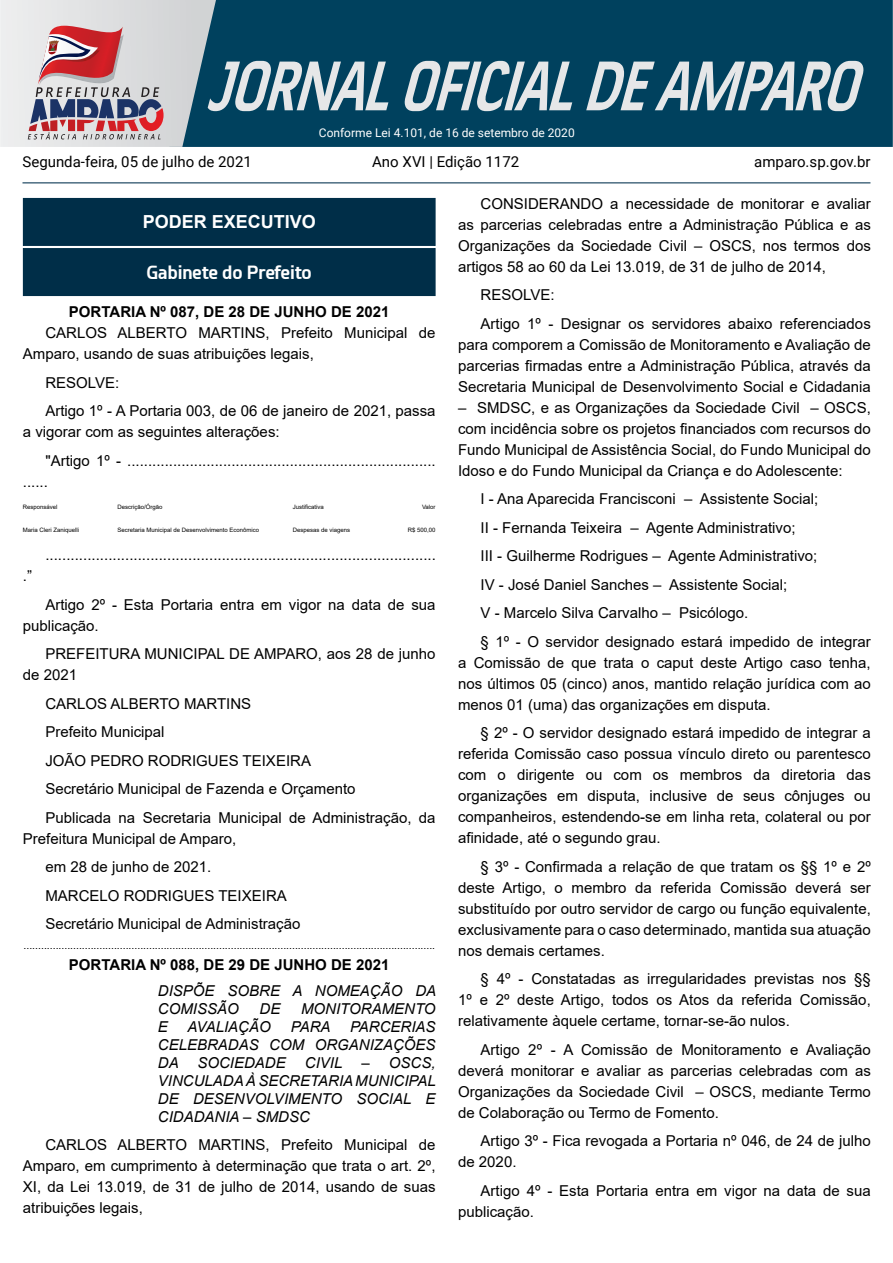
<style>
.page{position:relative;width:893px;height:1263px;background:#fff}
.page>*{position:absolute;margin:0;border:0;box-sizing:border-box;transform-origin:0 0}
.t1{font:700 18px "Esphimere";color:#fff}
.t2{font:700 18px "Arial";color:#fff}
._2_-_Corpo{font:15px/21px "Arial";color:#000;text-align:justify}
._3_-_Ementa{font:italic 15px/18px "Arial";color:#000;text-align:justify}
.t3{font:15px "Roboto";color:#000}
._1_-_Cabeçalho{font:700 15px "Arial";color:#000}
.t4{font:12px "Roboto";color:#fff}
._4_-_Fim{font:10.5px "Arial";color:#000}
._8_-_Orçamento{font:6px "Arial";color:#000}
</style>
<div class="page">
<div style="left:388px;top:0;width:505px;height:147px;background:#00415e"></div>
<svg style="left:0;top:0;width:388px;height:147px;background:#7a8c9b"></svg>
<svg style="left:405px;top:61px;width:167px;height:50px;background:#6e90a0"></svg>
<svg style="left:586px;top:61px;width:277px;height:50px;background:#6f91a0"></svg>
<hr style="left:22px;top:182px;width:848px;height:1px;background:#03324f">
<div style="left:23px;top:198px;width:412px;height:47px;background:#002e48"></div>
<div style="left:23px;top:198px;width:413px;height:48px;border:1px solid #002e48"></div>
<div style="left:23px;top:249px;width:412px;height:46px;background:#002e48"></div>
<div style="left:23px;top:248px;width:413px;height:48px;border:1px solid #002e48"></div>
<p class="t4" style="left:319px;top:124px;width:257px">Conforme Lei 4.101, de 16 de setembro de 2020</p>
<p class="t3" style="left:22px;top:151px;width:231px">Segunda-feira, 05 de julho de 2021</p>
<p class="t3" style="left:372px;top:151px;width:149px">Ano XVI | Edição 1172</p>
<p class="t3" style="left:754px;top:151px;width:118px">amparo.sp.gov.br</p>
<p class="t2" style="left:143px;top:209px;width:175px">PODER EXECUTIVO</p>
<p class="t1" style="left:147px;top:261px;width:167px">Gabinete do Prefeito</p>
<p class="_1_-_Cabeçalho" style="left:69px;top:301px;width:322px">PORTARIA Nº 087, DE 28 DE JUNHO DE 2021</p>
<p class="_2_-_Corpo" style="left:23px;top:322px;width:414px;text-indent:22px">CARLOS ALBERTO MARTINS, Prefeito Municipal de<br>Amparo, usando de suas atribuições legais,</p>
<p class="_2_-_Corpo" style="left:45px;top:372px;width:75px">RESOLVE:</p>
<p class="_2_-_Corpo" style="left:23px;top:400px;width:414px;text-indent:22px">Artigo 1º - A Portaria 003, de 06 de janeiro de 2021, passa a vigorar com as seguintes alterações:</p>
<p class="_2_-_Corpo" style="left:23px;top:450px;width:414px;text-indent:22px">"Artigo 1º - .......................................................................... ......</p>
<p class="_8_-_Orçamento" style="left:23px;top:503px;width:36px">Responsável</p>
<p class="_8_-_Orçamento" style="left:117px;top:503px;width:47px">Descrição/Órgão</p>
<p class="_8_-_Orçamento" style="left:293px;top:503px;width:33px">Justificativa</p>
<p class="_8_-_Orçamento" style="left:422px;top:503px;width:15px">Valor</p>
<p class="_8_-_Orçamento" style="left:23px;top:525px;width:58px">Maria Cleri Zaniquelli</p>
<p class="_8_-_Orçamento" style="left:117px;top:525px;width:143px">Secretaria Municipal de Desenvolvimento Econômico</p>
<p class="_8_-_Orçamento" style="left:293px;top:525px;width:59px">Despesas de viagens</p>
<p class="_8_-_Orçamento" style="left:408px;top:525px;width:29px">R$ 500,00</p>
<p class="_2_-_Corpo" style="left:45px;top:544px;width:392px">.............................................................................................</p>
<p class="_2_-_Corpo" style="left:23px;top:565px;width:11px">.”</p>
<p class="_2_-_Corpo" style="left:23px;top:594px;width:414px;text-indent:22px">Artigo 2º - Esta Portaria entra em vigor na data de sua publicação.</p>
<p class="_2_-_Corpo" style="left:23px;top:643px;width:414px;text-indent:22px">PREFEITURA MUNICIPAL DE AMPARO, aos 28 de junho de 2021</p>
<p class="_2_-_Corpo" style="left:45px;top:693px;width:207px">CARLOS ALBERTO MARTINS</p>
<p class="_2_-_Corpo" style="left:45px;top:721px;width:121px">Prefeito Municipal</p>
<p class="_2_-_Corpo" style="left:45px;top:750px;width:267px">JOÃO PEDRO RODRIGUES TEIXEIRA</p>
<p class="_2_-_Corpo" style="left:45px;top:778px;width:312px">Secretário Municipal de Fazenda e Orçamento</p>
<p class="_2_-_Corpo" style="left:23px;top:807px;width:414px;text-indent:22px">Publicada na Secretaria Municipal de Administração, da<br>Prefeitura Municipal de Amparo,</p>
<p class="_2_-_Corpo" style="left:45px;top:856px;width:167px">em 28 de junho de 2021.</p>
<p class="_2_-_Corpo" style="left:45px;top:885px;width:243px">MARCELO RODRIGUES TEIXEIRA</p>
<p class="_2_-_Corpo" style="left:45px;top:913px;width:257px">Secretário Municipal de Administração</p>
<p class="_4_-_Fim" style="left:24px;top:938px;width:413px">.............................................................................................................................................</p>
<p class="_1_-_Cabeçalho" style="left:69px;top:954px;width:322px">PORTARIA Nº 088, DE 29 DE JUNHO DE 2021</p>
<p class="_3_-_Ementa" style="left:158px;top:982px;width:280px">DISPÕE SOBRE A NOMEAÇÃO DA<br>COMISSÃO</p>
<p class="_3_-_Ementa" style="left:260px;top:1000px;width:22px">DE</p>
<p class="_3_-_Ementa" style="left:301px;top:1000px;width:136px">MONITORAMENTO</p>
<p class="_3_-_Ementa" style="left:158px;top:1018px;width:12px">E</p>
<p class="_3_-_Ementa" style="left:187px;top:1018px;width:85px">AVALIAÇÃO</p>
<p class="_3_-_Ementa" style="left:291px;top:1018px;width:41px">PARA</p>
<p class="_3_-_Ementa" style="left:158px;top:1018px;width:279px;text-indent:192px">PARCERIAS CELEBRADAS COM ORGANIZAÇÕES DA SOCIEDADE</p>
<p class="_3_-_Ementa" style="left:158px;top:1054px;width:279px;text-indent:203px">– OSCS, VINCULADA À SECRETARIA MUNICIPAL DE DESENVOLVIMENTO SOCIAL E CIDADANIA – SMDSC</p>
<p class="_2_-_Corpo" style="left:23px;top:1134px;width:414px;text-indent:22px">CARLOS ALBERTO MARTINS, Prefeito Municipal de Amparo, em cumprimento à determinação que trata o art. 2º, XI, da Lei 13.019, de 31 de julho de 2014, usando de suas atribuições legais,</p>
<p class="_3_-_Ementa" style="left:305px;top:1054px;width:39px">CIVIL</p>
<p class="_2_-_Corpo" style="left:458px;top:193px;width:414px;text-indent:22px">CONSIDERANDO a necessidade de monitorar e avaliar as parcerias celebradas entre a Administração Pública e as Organizações da Sociedade Civil – OSCS, nos termos dos artigos 58 ao 60 da Lei 13.019, de 31 de julho de 2014,</p>
<p class="_2_-_Corpo" style="left:481px;top:284px;width:75px">RESOLVE:</p>
<p class="_2_-_Corpo" style="left:458px;top:313px;width:414px;text-indent:22px">Artigo 1º - Designar os servidores abaixo referenciados para comporem a Comissão de Monitoramento e Avaliação de parcerias firmadas entre a Administração Pública, através da Secretaria Municipal de Desenvolvimento Social e Cidadania</p>
<p class="_2_-_Corpo" style="left:458px;top:397px;width:414px">– SMDSC, e as Organizações da Sociedade Civil – OSCS, com incidência sobre os projetos financiados com recursos do Fundo Municipal de Assistência Social, do Fundo Municipal do Idoso e do Fundo Municipal da Criança e do Adolescente:</p>
<p class="_2_-_Corpo" style="left:481px;top:488px;width:339px">I - Ana Aparecida Francisconi – Assistente Social;</p>
<p class="_2_-_Corpo" style="left:481px;top:517px;width:316px">II - Fernanda Teixeira – Agente Administrativo;</p>
<p class="_2_-_Corpo" style="left:481px;top:545px;width:338px">III - Guilherme Rodrigues – Agente Administrativo;</p>
<p class="_2_-_Corpo" style="left:481px;top:574px;width:308px">IV - José Daniel Sanches – Assistente Social;</p>
<p class="_2_-_Corpo" style="left:481px;top:602px;width:269px">V - Marcelo Silva Carvalho – Psicólogo.</p>
<p class="_2_-_Corpo" style="left:458px;top:631px;width:414px;text-indent:22px">§ 1º - O servidor designado estará impedido de integrar a Comissão de que trata o caput deste Artigo caso tenha, nos últimos 05 (cinco) anos, mantido relação jurídica com ao menos 01 (uma) das organizações em disputa.</p>
<p class="_2_-_Corpo" style="left:458px;top:722px;width:414px;text-indent:22px">§ 2º - O servidor designado estará impedido de integrar a referida Comissão caso possua vínculo direto ou parentesco com o dirigente ou com os membros da diretoria das organizações em disputa, inclusive de seus cônjuges ou companheiros, estendendo-se em linha reta, colateral ou por afinidade, até o segundo grau.</p>
<p class="_2_-_Corpo" style="left:458px;top:856px;width:414px;text-indent:22px">§ 3º - Confirmada a relação de que tratam os §§ 1º e 2º deste Artigo, o membro da referida Comissão deverá ser substituído por outro servidor de cargo ou função equivalente, exclusivamente para o caso determinado, mantida sua atuação nos demais certames.</p>
<p class="_2_-_Corpo" style="left:458px;top:968px;width:414px;text-indent:22px">§ 4º - Constatadas as irregularidades previstas nos §§ 1º e 2º deste Artigo, todos os Atos da referida Comissão, relativamente àquele certame, tornar-se-ão nulos.</p>
<p class="_2_-_Corpo" style="left:458px;top:1039px;width:414px;text-indent:22px">Artigo 2º - A Comissão de Monitoramento e Avaliação deverá monitorar e avaliar as parcerias celebradas com as Organizações da Sociedade Civil – OSCS, mediante Termo de Colaboração ou Termo de Fomento.</p>
<p class="_2_-_Corpo" style="left:458px;top:1130px;width:414px;text-indent:22px">Artigo 3º - Fica revogada a Portaria nº 046, de 24 de julho de 2020.</p>
<p class="_2_-_Corpo" style="left:458px;top:1180px;width:414px;text-indent:22px">Artigo 4º - Esta Portaria entra em vigor na data de sua publicação.</p>
</div>
